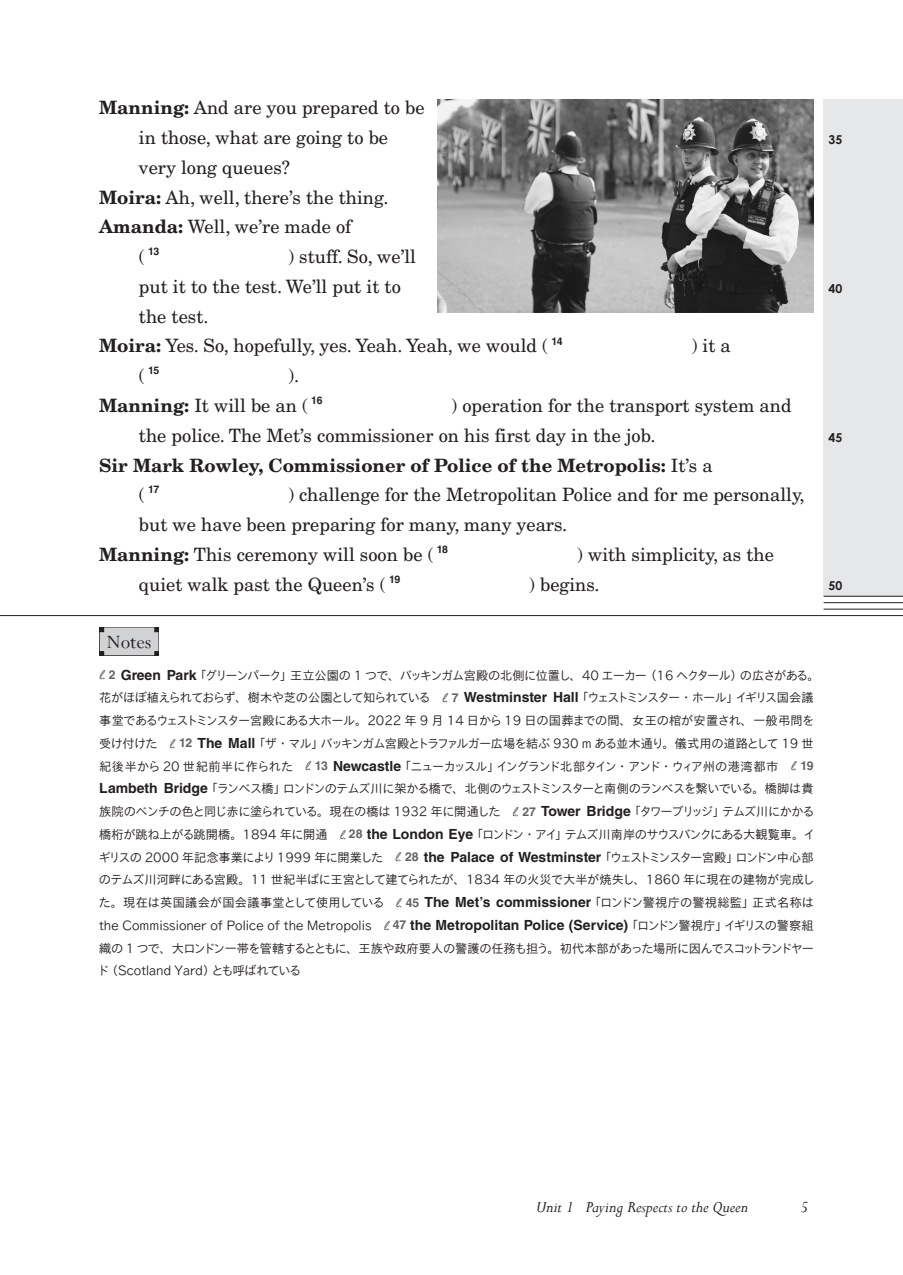
<style>
.page{position:relative;width:903px;height:1275px;background:#fff}
.page>*{position:absolute;margin:0;border:0;box-sizing:border-box;transform-origin:0 0}
.t1{font:21px "Perpetua";color:#231f20}
.t2{font:18.38px/29.8px "New Century Schlbk LT Std";color:#231f20}
.t3{font:700 18.38px "New Century Schlbk LT Std";color:#231f20}
.t4{font:italic 17.5px "Perpetua";color:#231f20}
.t5{font:12.25px/22.8px "TB Go Std L";letter-spacing:-.045em;color:#231f20}
.t6{font:700 12.25px "Century Gothic";color:#231f20}
.t7{font:700 10.5px "Helvetica LT Std";color:#231f20}
.s1{font-weight:700}
.s2{font-family:"New Century Schlbk LT Std";font-weight:400;font-size:18.38px}
.s3{font-weight:400}
.s4{font-family:"Yellowtail";color:#636366}
.s5{font-family:"Helvetica LT Std";font-weight:700;color:#636366}
.s6{font-family:"Helvetica LT Std";font-weight:700;font-size:14px}
</style>
<div class="page">
<div style="left:823px;top:99px;width:80px;height:1050px;background:#e6e7e9"></div>
<div style="left:819px;top:596px;width:84px;height:580px;background:#fff"></div>
<div style="left:99px;top:627px;width:60px;height:29px;background:#231f20"></div>
<div style="left:104px;top:627px;width:50px;height:28px;background:#d1d2d4"></div>
<div style="left:100px;top:632px;width:58px;height:19px;background:#d1d2d4"></div>
<img style="left:437px;top:99px;width:377px;height:214px">
<hr style="left:0;top:615px;width:903px;height:1px;background:#231f20">
<hr style="left:823px;top:609px;width:80px;height:1px;background:#231f20">
<hr style="left:823px;top:602px;width:80px;height:1px;background:#231f20">
<hr style="left:823px;top:596px;width:80px;height:1px;background:#231f20">
<h2 class="t2" style="left:99px;top:93px;width:327px"><span class="s1">Manning:</span> And are you prepared to be</h2>
<h2 class="t2" style="left:139px;top:123px;width:251px">in those, what are going to be</h2>
<h2 class="t2" style="left:139px;top:153px;width:153px">very long queues?</h2>
<h2 class="t2" style="left:99px;top:182px;width:291px"><span class="s1">Moira:</span> Ah, well, there’s the thing.</h2>
<h2 class="t2" style="left:99px;top:212px;width:254px"><span class="s1">Amanda:</span> Well, we’re made of</h2>
<p class="t7" style="left:139px;top:245px;width:22px"><span class="s2">(</span> 13</p>
<h2 class="t2" style="left:288px;top:242px;width:129px">) stuff. So, we’ll</h2>
<h2 class="t2" style="left:139px;top:272px;width:263px">put it to the test. We’ll put it to</h2>
<h2 class="t2" style="left:139px;top:301px;width:71px">the test.</h2>
<h2 class="t2" style="left:99px;top:331px;width:465px"><span class="s1">Moira:</span> Yes. So, hopefully, yes. Yeah. Yeah, we would ( <sup>14</sup></h2>
<h2 class="t2" style="left:691px;top:331px;width:41px">) it a</h2>
<p class="t7" style="left:139px;top:364px;width:22px"><span class="s2">(</span> 15</p>
<h2 class="t2" style="left:99px;top:361px;width:225px;text-indent:189px">).<br><span class="s1">Manning:</span> It will be an ( <sup>16</sup></h2>
<h2 class="t2" style="left:451px;top:391px;width:342px">) operation for the transport system and</h2>
<h2 class="t2" style="left:139px;top:420px;width:518px">the police. The Met’s commissioner on his first day in the job.</h2>
<h2 class="t3" style="left:99px;top:453px;width:615px">Sir Mark Rowley, Commissioner of Police of the Metropolis: <span class="s3">It’s a</span></h2>
<p class="t7" style="left:139px;top:483px;width:22px"><span class="s2">(</span> 17</p>
<h2 class="t2" style="left:288px;top:480px;width:518px">) challenge for the Metropolitan Police and for me personally,</h2>
<h2 class="t2" style="left:139px;top:510px;width:430px">but we have been preparing for many, many years.</h2>
<h2 class="t2" style="left:99px;top:539px;width:350px"><span class="s1">Manning:</span> This ceremony will soon be ( <sup>18</sup></h2>
<h2 class="t2" style="left:577px;top:539px;width:199px">) with simplicity, as the</h2>
<h2 class="t2" style="left:139px;top:569px;width:263px">quiet walk past the Queen’s ( <sup>19</sup></h2>
<h2 class="t2" style="left:529px;top:569px;width:72px">) begins.</h2>
<p class="t6" style="left:828px;top:130px;width:15px">35</p>
<p class="t6" style="left:828px;top:279px;width:15px">40</p>
<p class="t6" style="left:828px;top:428px;width:15px">45</p>
<p class="t6" style="left:828px;top:577px;width:15px">50</p>
<h1 class="t1" style="left:107px;top:629px;width:46px">Notes</h1>
<p class="t5" style="left:97px;top:663px;width:724px"><span class="s4">l.</span> <span class="s5">2</span> <span class="s6">Green Park</span>「グリーンパーク」王立公園の 1 つで、バッキンガム宮殿の北側に位置し、40 エーカー（16 ヘクタール）の広さがある。花がほぼ植えられておらず、樹木や芝の公園として知られている　<span class="s4">l.</span> <span class="s5">7</span> <span class="s6">Westminster Hall</span>「ウェストミンスター・ホール」イギリス国会議事堂であるウェストミンスター宮殿にある大ホール。2022 年 9 月 14 日から 19 日の国葬までの間、女王の棺が安置され、一般弔問を受け付けた　<span class="s4">l.</span> <span class="s5">12</span> <span class="s6">The Mall</span>「ザ・マル」バッキンガム宮殿とトラファルガー広場を結ぶ 930 m ある並木通り。儀式用の道路として 19 世紀後半から 20 世紀前半に作られた　<span class="s4">l.</span> <span class="s5">13</span> <span class="s6">Newcastle</span>「ニューカッスル」イングランド北部タイン・アンド・ウィア州の港湾都市　<span class="s4">l.</span> <span class="s5">19<br></span><span class="s6">Lambeth Bridge</span>「ランベス橋」ロンドンのテムズ川に架かる橋で、北側のウェストミンスターと南側のランベスを繋いでいる。橋脚は貴族院のベンチの色と同じ赤に塗られている。現在の橋は 1932 年に開通した　<span class="s4">l.</span> <span class="s5">27</span> <span class="s6">Tower Bridge</span>「タワーブリッジ」テムズ川にかかる橋桁が跳ね上がる跳開橋。1894 年に開通　<span class="s4">l.</span> <span class="s5">28</span> <span class="s6">the London Eye</span>「ロンドン・アイ」テムズ川南岸のサウスバンクにある大観覧車。イギリスの 2000 年記念事業により 1999 年に開業した　<span class="s4">l.</span> <span class="s5">28</span> <span class="s6">the Palace of Westminster</span>「ウェストミンスター宮殿」ロンドン中心部のテムズ川河畔にある宮殿。11 世紀半ばに王宮として建てられたが、1834 年の火災で大半が焼失し、1860 年に現在の建物が完成した。現在は英国議会が国会議事堂として使用している　<span class="s4">l.</span> <span class="s5">45</span> <span class="s6">The Met’s commissioner</span>「ロンドン警視庁の警視総監」正式名称はthe Commissioner of Police of the Metropolis　<span class="s4">l.</span> <span class="s5">47</span> <span class="s6">the Metropolitan Police (Service)</span>「ロンドン警視庁」イギリスの警察組織の 1 つで、大ロンドン一帯を管轄するとともに、王族や政府要人の警護の任務も担う。初代本部があった場所に因んでスコットランドヤード（Scotland Yard）とも呼ばれている</p>
<h3 class="t4" style="left:536px;top:1195px;width:214px">Unit 1 Paying Respects to the Queen</h3>
<h3 class="t4" style="left:800px;top:1195px;width:10px">5</h3>
</div>
